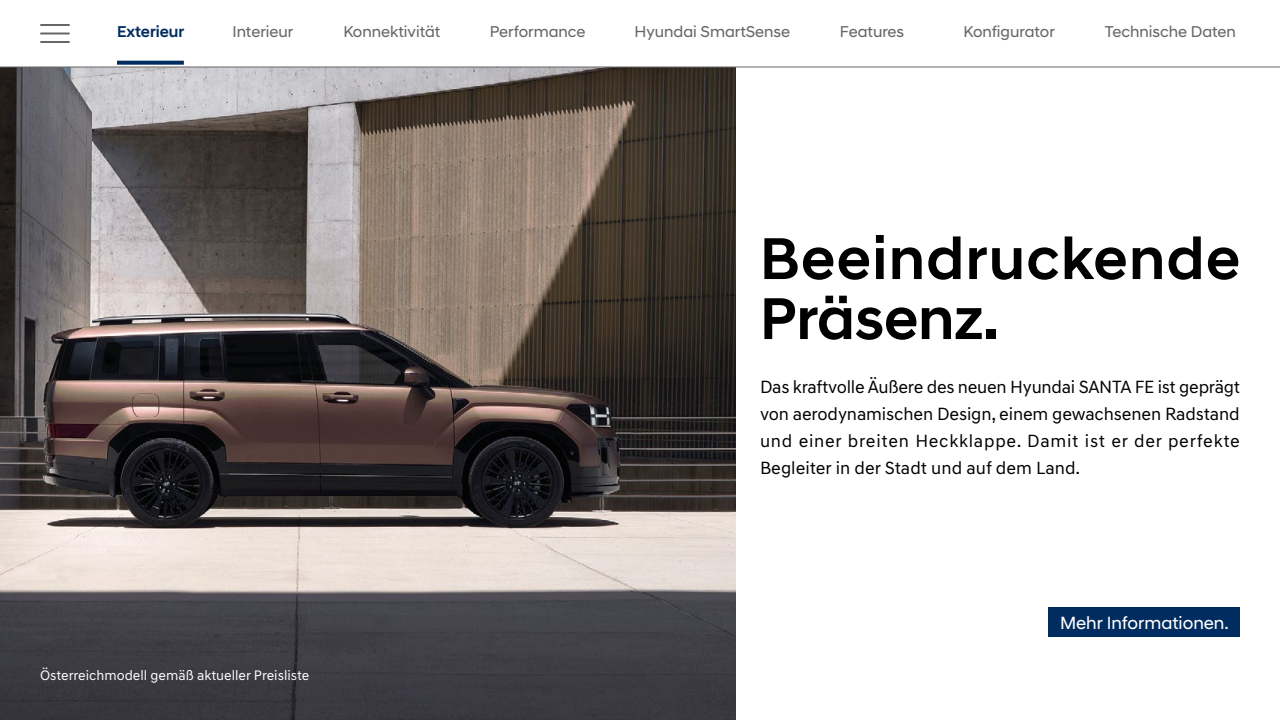
<style>
.page{position:relative;width:1280px;height:720px;background:#fff}
.page>*{position:absolute;margin:0;border:0;box-sizing:border-box;transform-origin:0 0}
.t1{font:500 60px/60px "Hyundai Sans Head";letter-spacing:.025em;color:#000}
.t2{font:18px/27px "Hyundai Sans Text";color:#000;text-align:justify}
.t3{font:18px "Hyundai Sans Head";color:#fff}
.t4{font:16px "Hyundai Sans Head";color:#676767}
.t5{font:500 16px "Hyundai Sans Head";color:#002c5f}
.t6{font:14px "Hyundai Sans Text";color:#fff}
</style>
<div class="page">
<img style="left:1px;top:68px;width:735px;height:652px">
<div style="left:1048px;top:607px;width:192px;height:30px;background:#002c5f"></div>
<hr style="left:0;top:67px;width:1280px;height:1px;background:#676767">
<hr style="left:41px;top:24px;width:28px;height:2px;background:#676767">
<hr style="left:41px;top:41px;width:28px;height:2px;background:#676767">
<hr style="left:41px;top:32px;width:28px;height:2px;background:#676767">
<svg style="left:117px;top:61px;width:67px;height:4px"></svg>
<p class="t5" style="left:117px;top:22px;width:69px">Exterieur</p>
<p class="t4" style="left:232px;top:22px;width:62px">Interieur</p>
<p class="t4" style="left:343px;top:22px;width:99px">Konnektivität</p>
<p class="t4" style="left:490px;top:22px;width:97px">Performance</p>
<p class="t4" style="left:634px;top:22px;width:157px">Hyundai SmartSense</p>
<p class="t4" style="left:840px;top:22px;width:66px">Features</p>
<p class="t4" style="left:963px;top:22px;width:93px">Konfigurator</p>
<p class="t4" style="left:1105px;top:22px;width:132px">Technische Daten</p>
<h1 class="t1" style="left:760px;top:228px;width:482px">Beeindruckende<br>Präsenz.</h1>
<p class="t2" style="left:760px;top:373px;width:482px">Das kraftvolle Äußere des neuen Hyundai SANTA FE ist geprägt von aerodynamischen Design, einem gewachsenen Radstand und einer breiten Heckklappe. Damit ist er der perfekte Begleiter in der Stadt und auf dem Land.</p>
<p class="t6" style="left:40px;top:667px;width:271px">Österreichmodell gemäß aktueller Preisliste</p>
<p class="t3" style="left:1060px;top:612px;width:170px">Mehr Informationen.</p>
</div>
